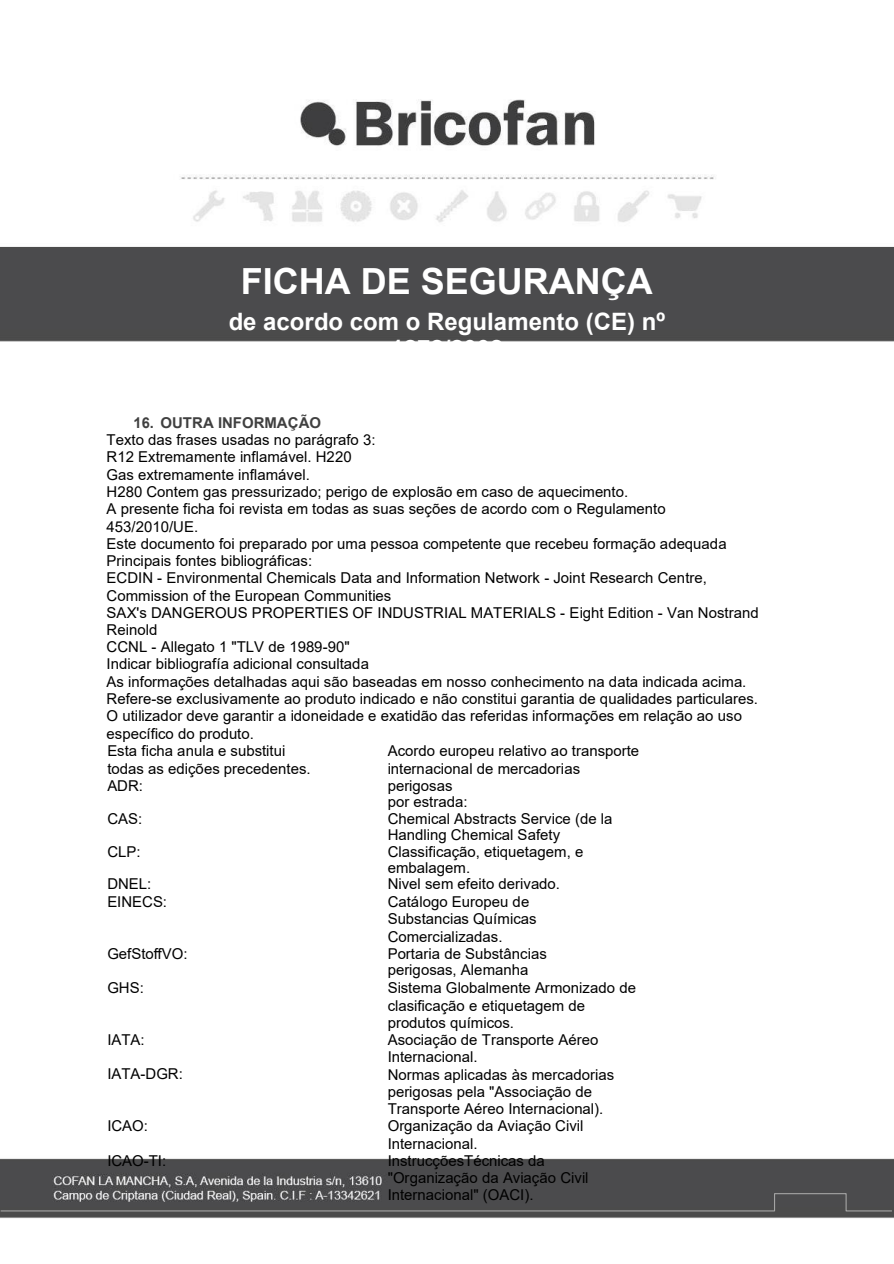
<style>
.page{position:relative;width:894px;height:1264px;background:#fff}
.page>*{position:absolute;margin:0;border:0;box-sizing:border-box;transform-origin:0 0}
.t1{font:700 36px "Arial";color:#fff}
.t2{font:700 24px/27.6px "Arial";color:#fff;text-align:center}
.t3{font:15px/17.2px "Arial";color:#000}
.t4{font:700 15px "Arial";color:#404040}
</style>
<div class="page">
<img style="left:0;top:99px;width:893px;height:1119px">
<svg style="left:0;top:1192px;width:893px;height:19px"></svg>
<h1 class="t1" style="left:241px;top:267px;width:413px">FICHA DE SEGURANÇA</h1>
<h2 class="t2" style="left:229px;top:310px;width:438px">de acordo com o Regulamento (CE) nº<br>1272/2008</h2>
<p class="t4" style="left:134px;top:416px;width:189px">16. OUTRA INFORMAÇÃO</p>
<p class="t3" style="left:107px;top:432px;width:654px">Texto das frases usadas no parágrafo 3:<br>R12 Extremamente inflamável. H220<br>Gas extremamente inflamável.<br>H280 Contem gas pressurizado; perigo de explosão em caso de aquecimento.<br>A presente ficha foi revista em todas as suas seções de acordo com o Regulamento 453/2010/UE.<br>Este documento foi preparado por uma pessoa competente que recebeu formação adequada Principais fontes bibliográficas:<br>ECDIN - Environmental Chemicals Data and Information Network - Joint Research Centre, Commission of the European Communities<br>SAX's DANGEROUS PROPERTIES OF INDUSTRIAL MATERIALS - Eight Edition - Van Nostrand Reinold<br>CCNL - Allegato 1 "TLV de 1989-90"<br>Indicar bibliografía adicional consultada<br>As informações detalhadas aqui são baseadas em nosso conhecimento na data indicada acima.<br>Refere-se exclusivamente ao produto indicado e não constitui garantia de qualidades particulares.<br>O utilizador deve garantir a idoneidade e exatidão das referidas informações em relação ao uso específico do produto.<br>Esta ficha anula e substitui<br>todas as edições precedentes.<br>ADR:</p>
<p class="t3" style="left:388px;top:744px;width:253px;line-height:16.8px">Acordo europeu relativo ao transporte internacional de mercadorias perigosas<br>por estrada:</p>
<p class="t3" style="left:107px;top:811px;width:36px">CAS:</p>
<p class="t3" style="left:388px;top:811px;width:226px;line-height:16.2px">Chemical Abstracts Service (de la<br>Handling Chemical Safety</p>
<p class="t3" style="left:107px;top:844px;width:35px">CLP:</p>
<p class="t3" style="left:388px;top:845px;width:197px;line-height:15.6px">Classificação, etiquetagem, e embalagem.</p>
<p class="t3" style="left:107px;top:876px;width:46px">DNEL:</p>
<p class="t3" style="left:388px;top:876px;width:174px">Nivel sem efeito derivado.</p>
<p class="t3" style="left:107px;top:894px;width:61px">EINECS:</p>
<p class="t3" style="left:388px;top:894px;width:150px">Catálogo Europeu de<br>Substancias Químicas<br>Comercializadas.</p>
<p class="t3" style="left:107px;top:946px;width:82px">GefStoffVO:</p>
<p class="t3" style="left:388px;top:946px;width:161px;line-height:16.2px">Portaria de Substâncias perigosas, Alemanha</p>
<p class="t3" style="left:107px;top:980px;width:38px">GHS:</p>
<p class="t3" style="left:388px;top:980px;width:250px">Sistema Globalmente Armonizado de clasificação e etiquetagem de produtos químicos.</p>
<p class="t3" style="left:107px;top:1032px;width:39px">IATA:</p>
<p class="t3" style="left:388px;top:1032px;width:212px">Asociação de Transporte Aéreo<br>Internacional.</p>
<p class="t3" style="left:107px;top:1066px;width:77px">IATA-DGR:</p>
<p class="t3" style="left:388px;top:1067px;width:228px">Normas aplicadas às mercadorias perigosas pela "Associação de<br>Transporte Aéreo Internacional).</p>
<p class="t3" style="left:107px;top:1118px;width:42px">ICAO:</p>
<p class="t3" style="left:388px;top:1118px;width:197px">Organização da Aviação Civil<br>Internacional.</p>
<p class="t3" style="left:107px;top:1153px;width:60px">ICAO-TI:</p>
<p class="t3" style="left:388px;top:1153px;width:202px">InstrucçõesTécnicas da "Organização da Aviação Civil<br>Internacional" (OACI).</p>
</div>
